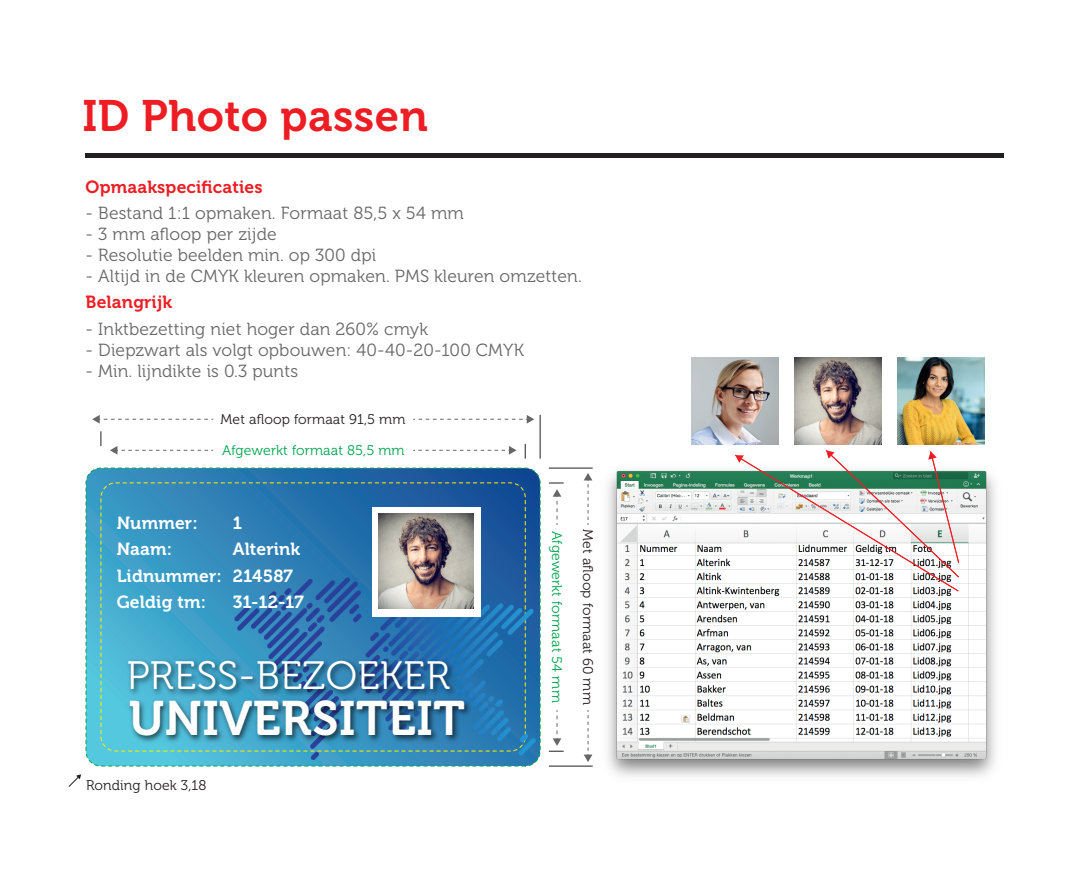
<style>
.page{position:relative;width:1072px;height:874px;background:#fff}
.page>*{position:absolute;margin:0;border:0;box-sizing:border-box;transform-origin:0 0}
.t1{font:48.12px "Museo 700";letter-spacing:.01em;color:#fff}
.t2{font:43.75px "Museo 700";letter-spacing:.01em;color:#ee1d23}
.t3{font:39.38px "Museo 300";letter-spacing:.01em;color:#fff}
.t4{font:17.5px "Museo 300";letter-spacing:.01em;color:#666768}
.t5{font:17.5px/26.2px "Museo 700";letter-spacing:.01em;color:#fff}
.t6{font:17.5px "Museo 700";letter-spacing:.01em;color:#ee1d23}
.t7{font:14px "Museo 300";letter-spacing:.01em;color:#231f20}
.t8{font:14px "Museo 300";letter-spacing:.01em;color:#00a54f}
</style>
<div class="page">
<img style="left:897px;top:357px;width:87px;height:87px">
<svg style="left:86px;top:469px;width:454px;height:296px;background:#3388b8"></svg>
<div style="left:86px;top:467px;width:454px;height:299px;border:1px dashed #00a54f;border-radius:15px"></div>
<hr style="left:86px;top:153px;width:917px;height:4px;background:#231f20">
<svg style="left:101px;top:431px;width:1px;height:15px"></svg>
<hr style="left:540px;top:414px;width:1px;height:44px;background:#231f20">
<svg style="left:525px;top:443px;width:1px;height:15px"></svg>
<svg style="left:110px;top:446px;width:103px;height:8px"></svg>
<svg style="left:413px;top:446px;width:103px;height:8px"></svg>
<svg style="left:413px;top:415px;width:121px;height:8px"></svg>
<svg style="left:92px;top:415px;width:121px;height:8px"></svg>
<svg style="left:549px;top:482px;width:14px;height:1px"></svg>
<hr style="left:549px;top:467px;width:43px;height:1px;background:#231f20">
<hr style="left:549px;top:765px;width:43px;height:1px;background:#231f20">
<svg style="left:552px;top:489px;width:9px;height:35px"></svg>
<svg style="left:549px;top:710px;width:14px;height:41px"></svg>
<svg style="left:583px;top:473px;width:9px;height:51px"></svg>
<svg style="left:583px;top:710px;width:9px;height:51px"></svg>
<svg style="left:68px;top:774px;width:13px;height:13px"></svg>
<img style="left:608px;top:470px;width:387px;height:307px">
<img style="left:691px;top:357px;width:87px;height:87px">
<img style="left:794px;top:357px;width:87px;height:87px">
<svg style="left:735px;top:450px;width:224px;height:142px"></svg>
<svg style="left:234px;top:577px;width:302px;height:182px;background:#2a73b0"></svg>
<img style="left:124px;top:689px;width:350px;height:67px">
<div style="left:372px;top:507px;width:109px;height:108px;background:#fff"></div>
<img style="left:378px;top:513px;width:96px;height:95px">
<img style="left:122px;top:649px;width:338px;height:58px">
<h2 class="t2" style="left:82px;top:91px;width:347px">ID Photo passen</h2>
<p class="t6" style="left:86px;top:177px;width:179px">Opmaakspecificaties</p>
<p class="t4" style="left:86px;top:203px;width:380px">- Bestand 1:1 opmaken. Formaat 85,5 x 54 mm</p>
<p class="t4" style="left:86px;top:224px;width:193px">- 3 mm afloop per zijde</p>
<p class="t4" style="left:86px;top:245px;width:292px">- Resolutie beelden min. op 300 dpi</p>
<p class="t4" style="left:86px;top:266px;width:497px">- Altijd in de CMYK kleuren opmaken. PMS kleuren omzetten.</p>
<p class="t6" style="left:86px;top:292px;width:88px">Belangrijk</p>
<p class="t4" style="left:86px;top:319px;width:344px">- Inktbezetting niet hoger dan 260% cmyk</p>
<p class="t4" style="left:86px;top:340px;width:440px">- Diepzwart als volgt opbouwen: 40-40-20-100 CMYK</p>
<p class="t4" style="left:86px;top:361px;width:214px">- Min. lijndikte is 0.3 punts</p>
<p class="t7" style="left:220px;top:411px;width:186px">Met afloop formaat 91,5 mm</p>
<p class="t8" style="left:222px;top:442px;width:184px">Afgewerkt formaat 85,5 mm</p>
<p class="t5" style="left:117px;top:510px;width:107px">Nummer:<br>Naam:<br>Lidnummer:<br>Geldig tm:</p>
<p class="t5" style="left:233px;top:510px;width:73px">1<br>Alterink<br>214587<br>31-12-17</p>
<h3 class="t3" style="left:127px;top:653px;width:325px">PRESS-BEZOEKER</h3>
<h1 class="t1" style="left:129px;top:691px;width:337px">UNIVERSITEIT</h1>
<p class="t7" style="left:86px;top:777px;width:122px">Ronding hoek 3,18</p>
<p class="t8" style="left:564px;top:531px;width:173px;rotate:90deg">Afgewerkt formaat 54 mm</p>
<p class="t7" style="left:595px;top:529px;width:177px;rotate:90deg">Met afloop formaat 60 mm</p>
</div>
